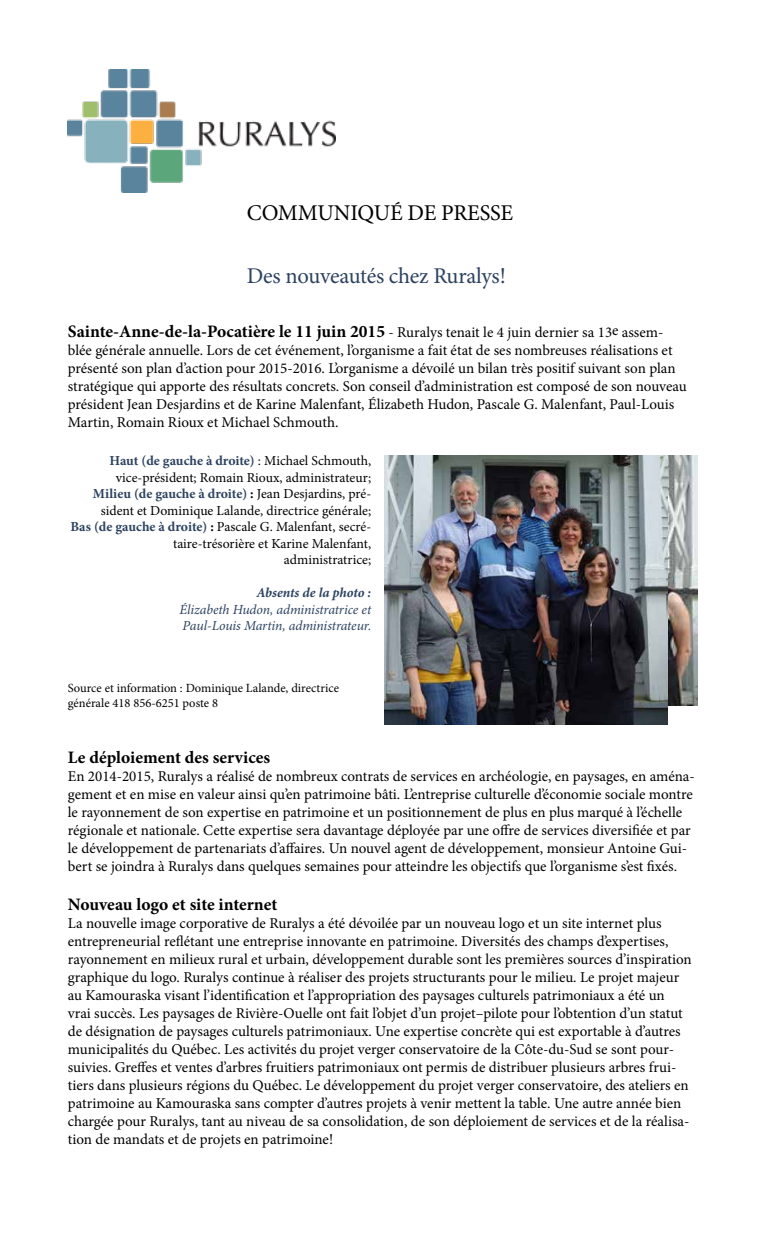
<style>
.page{position:relative;width:765px;height:1260px;background:#fff}
.page>*{position:absolute;margin:0;border:0;box-sizing:border-box;transform-origin:0 0}
.t1{font:22.5px "Minion Pro";letter-spacing:-.015em;color:#2d4260}
.t2{font:22.5px "Minion Pro";letter-spacing:-.01em;color:#000}
.t3{font:700 17.5px "Minion Pro";color:#000}
.t4{font:15px/18px "Minion Pro";color:#000}
.t5{font:13.75px/16.5px "Minion Pro";color:#000;text-align:right}
.t6{font:italic 13.75px/16.5px "Minion Pro";letter-spacing:-.01em;color:#2d4260}
.t7{font:italic 700 13.75px "Minion Pro";color:#2d4260}
.t8{font:12.5px/15px "Minion Pro";color:#000}
.s1{font-weight:400;font-size:15px}
.s2{font-weight:400;font-size:15.12px}
.s3{font-weight:700;color:#2d4260}
.s4{font-weight:700}
</style>
<div class="page">
<img style="left:68px;top:70px;width:267px;height:122px">
<img style="left:667px;top:455px;width:30px;height:250px">
<img style="left:385px;top:455px;width:282px;height:270px">
<h1 class="t2" style="left:247px;top:198px;width:268px">COMMUNIQUÉ DE PRESSE</h1>
<h1 class="t1" style="left:247px;top:261px;width:261px">Des nouveautés chez Ruralys!</h1>
<p class="t3" style="left:68px;top:319px;width:597px">Sainte-Anne-de-la-Pocatière le 11 juin 2015 <span class="s1">- Ruralys tenait le 4 juin dernier sa 13</span><span class="s2">e</span> <span class="s1">assem-</span></p>
<p class="t4" style="left:68px;top:341px;width:621px">blée générale annuelle. Lors de cet événement, l’organisme a fait état de ses nombreuses réalisations et présenté son plan d’action pour 2015-2016. L’organisme a dévoilé un bilan très positif suivant son plan stratégique qui apporte des résultats concrets. Son conseil d’administration est composé de son nouveau président Jean Desjardins et de Karine Malenfant, Élizabeth Hudon, Pascale G. Malenfant, Paul-Louis Martin, Romain Rioux et Michael Schmouth.</p>
<p class="t5" style="left:71px;top:453px;width:302px"><span class="s3">Haut (de gauche à droite)</span> : Michael Schmouth, vice-président; Romain Rioux, administrateur;<br><span class="s3">Milieu (de gauche à droite)</span> <span class="s4">:</span> Jean Desjardins, pré&shy;sident et Dominique Lalande, directrice générale;<br><span class="s3">Bas (de gauche à droite)</span> <span class="s4">:</span> Pascale G. Malenfant, secré&shy;taire-trésorière et Karine Malenfant,<br>administratrice;</p>
<p class="t7" style="left:256px;top:583px;width:116px">Absents de la photo :</p>
<p class="t6" style="left:180px;top:601px;width:193px">Élizabeth Hudon, administratrice et<br>Paul-Louis Martin, administrateur.</p>
<p class="t8" style="left:68px;top:681px;width:273px">Source et information : Dominique Lalande, directrice générale 418 856-6251 poste 8</p>
<p class="t3" style="left:68px;top:745px;width:204px">Le déploiement des services</p>
<p class="t4" style="left:68px;top:768px;width:629px">En 2014-2015, Ruralys a réalisé de nombreux contrats de services en archéologie, en paysages, en aména&shy;gement et en mise en valeur ainsi qu’en patrimoine bâti. L’entreprise culturelle d’économie sociale montre le rayonnement de son expertise en patrimoine et un positionnement de plus en plus marqué à l’échelle régionale et nationale. Cette expertise sera davantage déployée par une offre de services diversifiée et par le développement de partenariats d’affaires. Un nouvel agent de développement, monsieur Antoine Gui&shy;bert se joindra à Ruralys dans quelques semaines pour atteindre les objectifs que l’organisme s’est fixés.</p>
<p class="t3" style="left:68px;top:892px;width:211px">Nouveau logo et site internet</p>
<p class="t4" style="left:68px;top:915px;width:625px">La nouvelle image corporative de Ruralys a été dévoilée par un nouveau logo et un site internet plus entrepreneurial reflétant une entreprise innovante en patrimoine. Diversités des champs d’expertises, rayonnement en milieux rural et urbain, développement durable sont les premières sources d’inspiration graphique du logo. Ruralys continue à réaliser des projets structurants pour le milieu. Le projet majeur au Kamouraska visant l’identification et l’appropriation des paysages culturels patrimoniaux a été un<br>vrai succès. Les paysages de Rivière-Ouelle ont fait l’objet d’un projet–pilote pour l’obtention d’un statut de désignation de paysages culturels patrimoniaux. Une expertise concrète qui est exportable à d’autres municipalités du Québec. Les activités du projet verger conservatoire de la Côte-du-Sud se sont pour&shy;suivies. Greffes et ventes d’arbres fruitiers patrimoniaux ont permis de distribuer plusieurs arbres frui&shy;tiers dans plusieurs régions du Québec. Le développement du projet verger conservatoire, des ateliers en patrimoine au Kamouraska sans compter d’autres projets à venir mettent la table. Une autre année bien chargée pour Ruralys, tant au niveau de sa consolidation, de son déploiement de services et de la réalisa&shy;tion de mandats et de projets en patrimoine!</p>
</div>
